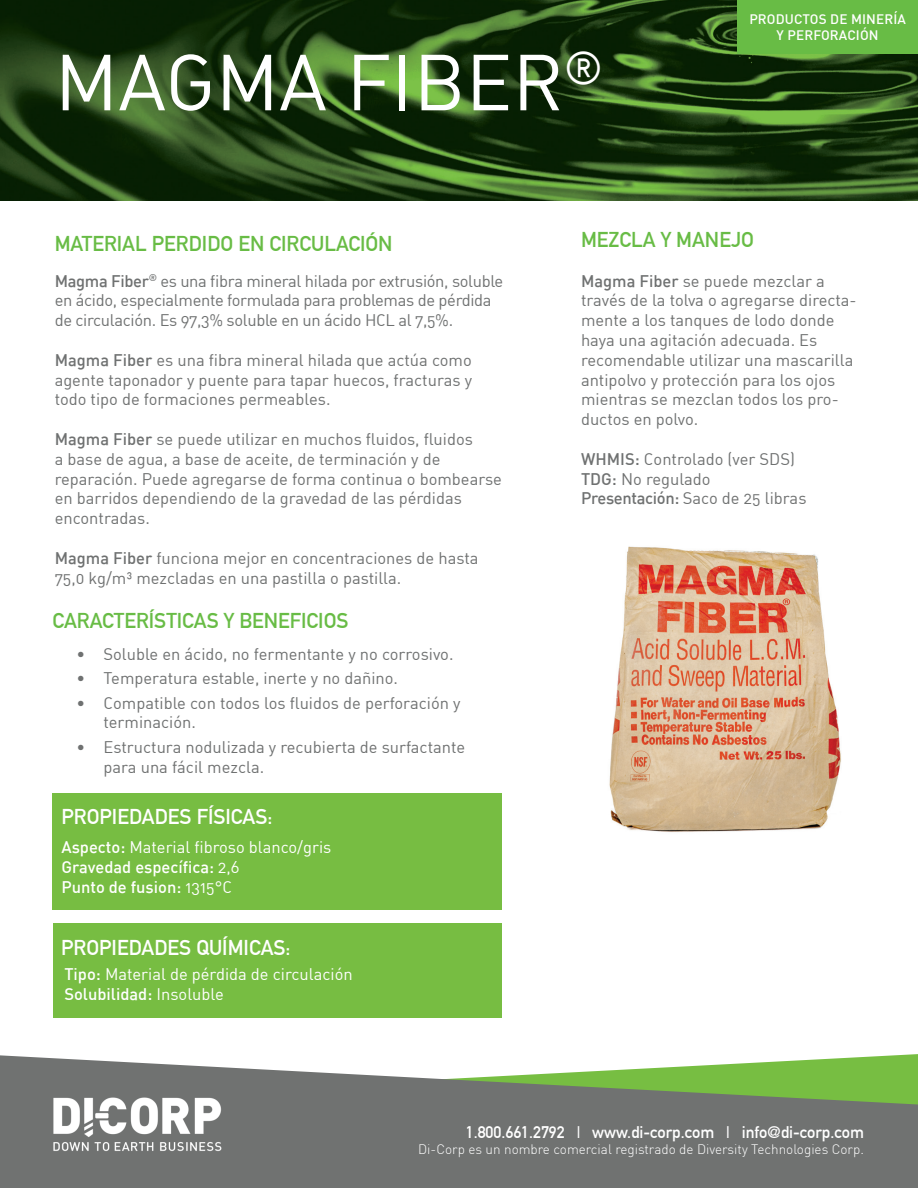
<style>
.page{position:relative;width:918px;height:1188px;background:#fff}
.page>*{position:absolute;margin:0;border:0;box-sizing:border-box;transform-origin:0 0}
.t1{font:78px "DIN Regular Alternate";color:#fff}
.t2{font:700 21px "DIN Alternate";color:#68bc45}
.t3{font:700 21px "DIN Alternate";color:#fff}
.t4{font:16.5px/19.8px "DIN Regular Alternate";color:#6f7171}
.t5{font:16.5px/19.8px "DIN Regular Alternate";letter-spacing:-.02em;color:#6f7171}
.t6{font:16.5px "DIN Regular Alternate";color:#fff}
.t7{font:500 16.5px/19.8px "DIN";color:#fff}
.t8{font:700 16.5px "DIN Alternate";color:#fff}
.t9{font:300 13.5px "DIN";color:#fff}
.t10{font:500 13.5px/16.2px "DIN";letter-spacing:.01em;color:#fff;text-align:center}
.s1{font-family:"DIN";font-weight:500}
.s2{font-family:"DIN Regular Alternate";font-weight:400}
</style>
<div class="page">
<svg style="left:0;top:1055px;width:918px;height:133px;background:#7e8779"></svg>
<img style="left:0;top:0;width:918px;height:201px">
<img style="left:52px;top:1096px;width:171px;height:57px">
<div style="left:737px;top:0;width:181px;height:54px;background:#68bc45"></div>
<div style="left:52px;top:794px;width:450px;height:116px;background:#77bd42"></div>
<div style="left:53px;top:923px;width:449px;height:95px;background:#77bd42"></div>
<img style="left:609px;top:546px;width:232px;height:286px">
<h1 class="t1" style="left:55px;top:33px;width:550px">MAGMA FIBER<sup>®</sup></h1>
<p class="t10" style="left:749px;top:10px;width:158px">PRODUCTOS DE MINERÍA<br>Y PERFORACIÓN</p>
<p class="t2" style="left:55px;top:227px;width:339px">MATERIAL PERDIDO EN CIRCULACIÓN</p>
<p class="t2" style="left:581px;top:224px;width:174px">MEZCLA Y MANEJO</p>
<p class="t5" style="left:55px;top:270px;width:450px"><span class="s1">Magma Fiber</span><sup>®</sup> es una fibra mineral hilada por extrusión, soluble en ácido, especialmente formulada para problemas de pérdida de circulación. Es 97,3% soluble en un ácido HCL al 7,5%.</p>
<p class="t4" style="left:55px;top:350px;width:419px;text-align:justify"><span class="s1">Magma Fiber</span> es una fibra mineral hilada que actúa como agente taponador y puente para tapar huecos, fracturas y todo tipo de formaciones permeables.</p>
<p class="t4" style="left:55px;top:429px;width:449px"><span class="s1">Magma Fiber</span> se puede utilizar en muchos fluidos, fluidos<br>a base de agua, a base de aceite, de terminación y de reparación. Puede agregarse de forma continua o bombearse en barridos dependiendo de la gravedad de las pérdidas encontradas.</p>
<p class="t4" style="left:55px;top:548px;width:425px"><span class="s1">Magma Fiber</span> funciona mejor en concentraciones de hasta<br>75,0 kg/m³ mezcladas en una pastilla o pastilla.</p>
<p class="t4" style="left:581px;top:270px;width:277px"><span class="s1">Magma Fiber</span> se puede mezclar a través de la tolva o agregarse directa&shy;mente a los tanques de lodo donde haya una agitación adecuada. Es recomendable utilizar una mascarilla antipolvo y protección para los ojos mientras se mezclan todos los pro&shy;ductos en polvo.</p>
<p class="t4" style="left:581px;top:449px;width:227px"><span class="s1">WHMIS:</span> Controlado (ver SDS)<br><span class="s1">TDG:</span> No regulado<br><span class="s1">Presentación:</span> Saco de 25 libras</p>
<p class="t2" style="left:52px;top:604px;width:298px">CARACTERÍSTICAS Y BENEFICIOS</p>
<p class="t4" style="left:76px;top:644px;width:378px">• Soluble en ácido, no fermentante y no corrosivo.</p>
<p class="t4" style="left:76px;top:668px;width:323px">• Temperatura estable, inerte y no dañino.</p>
<p class="t4" style="left:103px;top:692px;width:359px;text-indent:-27px">• Compatible con todos los fluidos de perforación y terminación.</p>
<p class="t4" style="left:103px;top:737px;width:363px;text-indent:-27px">• Estructura nodulizada y recubierta de surfactante para una fácil mezcla.</p>
<p class="t3" style="left:61px;top:801px;width:213px">PROPIEDADES FÍSICAS:</p>
<p class="t6" style="left:61px;top:837px;width:272px"><span class="s1">Aspecto:</span> Material fibroso blanco/gris</p>
<p class="t7" style="left:61px;top:856px;width:180px">Gravedad específica: <span class="s2">2,6<br></span>Punto de fusion: <span class="s2">1315°C</span></p>
<p class="t3" style="left:61px;top:931px;width:231px">PROPIEDADES QUÍMICAS:</p>
<p class="t6" style="left:64px;top:964px;width:290px"><span class="s1">Tipo:</span> Material de pérdida de circulación</p>
<p class="t7" style="left:64px;top:983px;width:161px">Solubilidad: <span class="s2">Insoluble</span></p>
<p class="t8" style="left:466px;top:1119px;width:400px">1.800.661.2792 | www.di-corp.com | info@di-corp.com</p>
<p class="t9" style="left:418px;top:1141px;width:447px">Di-Corp es un nombre comercial registrado de Diversity Technologies Corp.</p>
</div>
